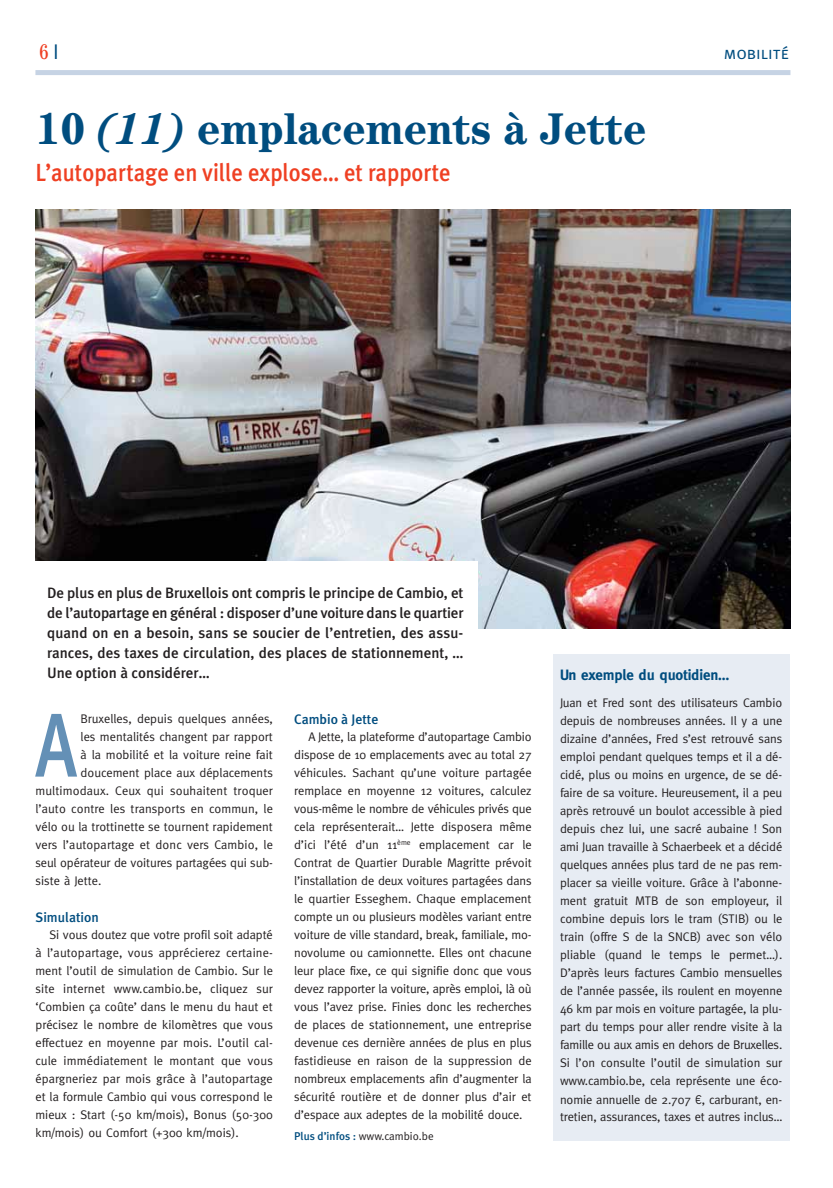
<style>
.page{position:relative;width:833px;height:1188px;background:#fff}
.page>*{position:absolute;margin:0;border:0;box-sizing:border-box;transform-origin:0 0}
.t1{font:500 90.38px "Meta Plus";color:#6490b6;scale:.8 1}
.t2{font:700 44.62px "Century IT Cby BT";color:#004d7f;scale:.95 1}
.t3{font:500 24.75px "Meta Plus";color:#ef4023;scale:.91 1}
.t4{font:condensed 21.25px "Century IT Cby BT";color:#ef4023}
.t5{font:17.5px "Meta Plus Normal Caps";color:#004d7f}
.t6{font:500 15px/20px "Meta Plus";color:#231f20;text-align:justify}
.t7{font:700 15px "Meta";letter-spacing:-.01em;color:#004d7f}
.t8{font:500 13.75px "Meta Plus";color:#004d7f}
.t9{font:12.5px/18px "Meta";color:#231f20;text-align:justify}
.t10{font:11.25px "Meta";color:#231f20}
.s1{font-family:"Meta";font-stretch:normal;color:#004d7f}
.s2{font-style:italic}
.s3{font-family:"Meta Plus";font-weight:500;color:#004d7f}
.s4{font-family:"Interstate";font-weight:300}
</style>
<div class="page">
<div style="left:35px;top:70px;width:755px;height:5px;background:#c6d3e4"></div>
<img style="left:35px;top:209px;width:755px;height:419px">
<div style="left:553px;top:654px;width:236px;height:486px;background:#e7ecf3"></div>
<div style="left:33px;top:561px;width:445px;height:133px;background:#fff"></div>
<h3 class="t4" style="left:39px;top:38px;width:21px">6<span class="s1">I</span></h3>
<h3 class="t5" style="left:724px;top:43px;width:67px">mobilité</h3>
<h2 class="t2" style="left:35px;top:112px;width:645px">10 <span class="s2">(11)</span> emplacements à Jette</h2>
<h3 class="t3" style="left:35px;top:160px;width:458px">L’autopartage en ville explose… et rapporte</h3>
<p class="t6" style="left:47px;top:583px;width:418px">De plus en plus de Bruxellois ont compris le principe de Cambio, et de l’autopartage en général : disposer d’une voiture dans le quartier quand on en a besoin, sans se soucier de l’entretien, des assu&shy;rances, des taxes de circulation, des places de stationnement, … Une option à considérer…</p>
<h1 class="t1" style="left:35px;top:701px;width:54px">A</h1>
<p class="t9" style="left:81px;top:710px;width:194px">Bruxelles, depuis quelques années,</p>
<p class="t9" style="left:81px;top:728px;width:194px">les mentalités changent par rapport</p>
<p class="t9" style="left:81px;top:746px;width:194px">à la mobilité et la voiture reine fait</p>
<p class="t9" style="left:81px;top:764px;width:194px">doucement place aux déplacements</p>
<p class="t9" style="left:35px;top:782px;width:239px">multimodaux. Ceux qui souhaitent troquer</p>
<p class="t9" style="left:35px;top:800px;width:239px">l’auto contre les transports en commun, le</p>
<p class="t9" style="left:35px;top:818px;width:239px">vélo ou la trottinette se tournent rapidement</p>
<p class="t9" style="left:35px;top:836px;width:239px">vers l’autopartage et donc vers Cambio, le</p>
<p class="t9" style="left:35px;top:854px;width:239px">seul opérateur de voitures partagées qui sub-</p>
<p class="t9" style="left:35px;top:872px;width:67px">siste à Jette.</p>
<p class="t8" style="left:35px;top:910px;width:65px">Simulation</p>
<p class="t9" style="left:35px;top:926px;width:239px;text-indent:14px">Si vous doutez que votre profil soit adapté à l’autopartage, vous apprécierez certaine&shy;ment l’outil de simulation de Cambio. Sur le site internet www.cambio.be, cliquez sur ‘Combien ça coûte’ dans le menu du haut et précisez le nombre de kilomètres que vous effectuez en moyenne par mois. L’outil cal&shy;cule immédiatement le montant que vous épargneriez par mois grâce à l’autopartage et la formule Cambio qui vous correspond le mieux : Start (-50 km/mois), Bonus (50-300 km/mois) ou Comfort (+300 km/mois).</p>
<p class="t8" style="left:294px;top:712px;width:86px">Cambio à Jette</p>
<p class="t9" style="left:294px;top:728px;width:239px;text-indent:14px">A Jette, la plateforme d’autopartage Cambio dispose de 10 emplacements avec au total 27 véhicules. Sachant qu’une voiture partagée remplace en moyenne 12 voitures, calculez vous-même le nombre de véhicules privés que cela représenterait… Jette disposera même d’ici l’été d’un 11<sup>ème</sup> emplacement car le Contrat de Quartier Durable Magritte prévoit l’installation de deux voitures partagées dans le quartier Esseghem. Chaque emplacement compte un ou plusieurs modèles variant entre voiture de ville standard, break, familiale, mo&shy;novolume ou camionnette. Elles ont chacune leur place fixe, ce qui signifie donc que vous devez rapporter la voiture, après emploi, là où vous l’avez prise. Finies donc les recherches de places de stationnement, une entreprise devenue ces dernière années de plus en plus fastidieuse en raison de la suppression de nombreux emplacements afin d’augmenter la sécurité routière et de donner plus d’air et d’espace aux adeptes de la mobilité douce.</p>
<p class="t10" style="left:294px;top:1131px;width:141px"><span class="s3">Plus d’infos :</span> www.cambio.be</p>
<p class="t7" style="left:560px;top:667px;width:171px">Un exemple du quotidien…</p>
<p class="t9" style="left:560px;top:694px;width:224px">Juan et Fred sont des utilisateurs Cambio depuis de nombreuses années. Il y a une dizaine d’années, Fred s’est retrouvé sans emploi pendant quelques temps et il a dé&shy;cidé, plus ou moins en urgence, de se dé&shy;faire de sa voiture. Heureusement, il a peu après retrouvé un boulot accessible à pied depuis chez lui, une sacré aubaine ! Son ami Juan travaille à Schaerbeek et a décidé quelques années plus tard de ne pas rem&shy;placer sa vieille voiture. Grâce à l’abonne&shy;ment gratuit MTB de son employeur, il combine depuis lors le tram (STIB) ou le train (offre S de la SNCB) avec son vélo pliable (quand le temps le permet…).<br>D’après leurs factures Cambio mensuelles de l’année passée, ils roulent en moyenne 46 km par mois en voiture partagée, la plu&shy;part du temps pour aller rendre visite à la famille ou aux amis en dehors de Bruxelles.<br>Si l’on consulte l’outil de simulation sur www.cambio.be, cela représente une éco&shy;nomie annuelle de 2.707 <span class="s4">¤</span>, carburant, en&shy;tretien, assurances, taxes et autres inclus…</p>
</div>
